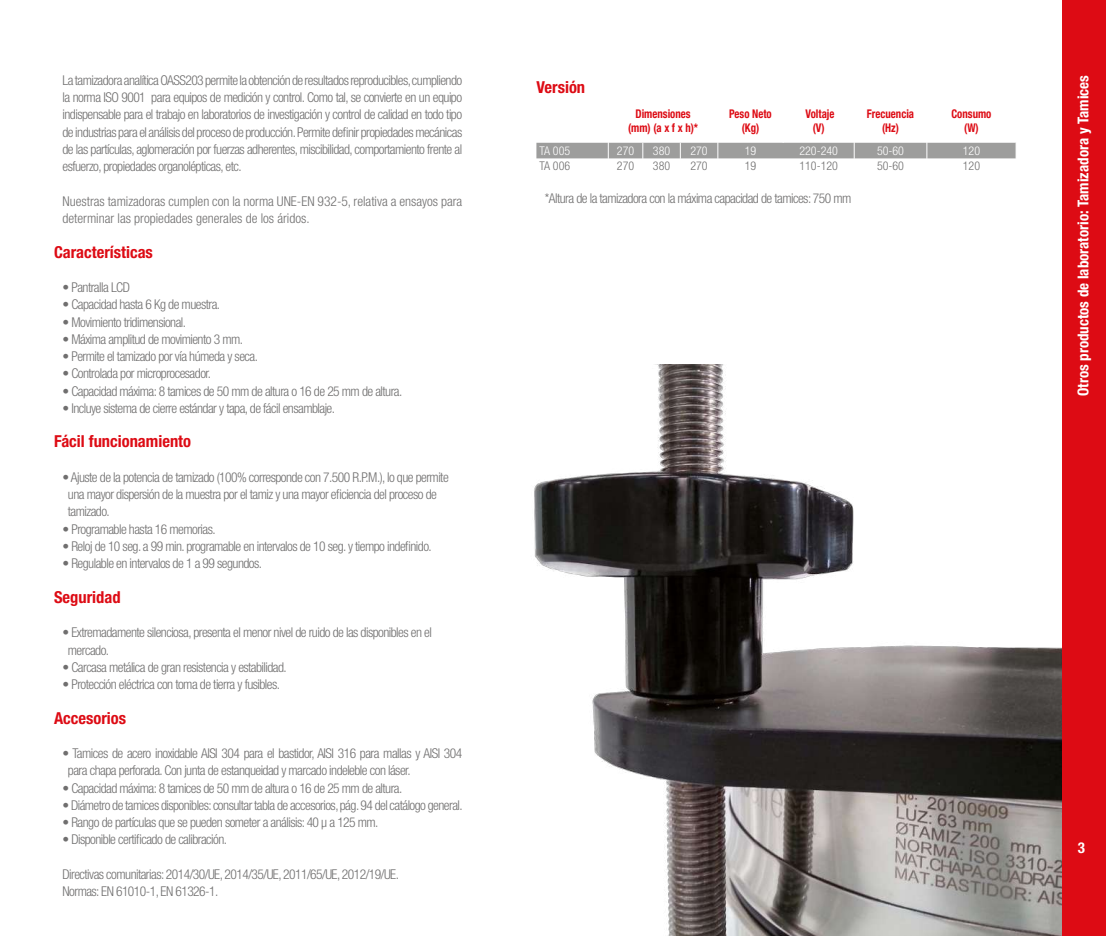
<style>
.page{position:relative;width:1106px;height:936px;background:#fff}
.page>*{position:absolute;margin:0;border:0;box-sizing:border-box;transform-origin:0 0}
.t1{font:700 condensed 16.5px "Helvetica Neue LT Std";color:#dd0b14}
.t2{font:700 condensed 15px "Helvetica Neue LT Std";color:#fff}
.t3{font:300 condensed 13.5px/17.2px "Helvetica Neue LT Std";letter-spacing:-.04em;color:#706f6f}
.t4{font:300 condensed 13.5px/17.2px "Helvetica Neue LT Std";color:#706f6f}
.t5{font:700 condensed 12px/14.4px "Helvetica Neue LT Std";color:#dd0b14;text-align:center;scale:.9 1}
.t6{font:300 condensed 12px "Helvetica Neue LT Std";color:#fff}
.t7{font:300 condensed 12px "Helvetica Neue LT Std";color:#706f6f}
</style>
<div class="page">
<div style="left:1062px;top:0;width:44px;height:935px;background:#dd0b14"></div>
<svg style="left:536px;top:143px;width:480px;height:16px;background:#a1a1a0"></svg>
<img style="left:534px;top:364px;width:527px;height:571px">
<p class="t3" style="left:63px;top:71px;width:401px;text-align:justify">La tamizadora analítica OASS203 permite la obtención de resultados reproducibles, cumpliendo la norma ISO 9001 para equipos de medición y control. Como tal, se convierte en un equipo indispensable para el trabajo en laboratorios de investigación y control de calidad en todo tipo de industrias para el análisis del proceso de producción. Permite definir propiedades mecánicas de las partículas, aglomeración por fuerzas adherentes, miscibilidad, comportamiento frente al esfuerzo, propiedades organolépticas, etc.</p>
<p class="t4" style="left:63px;top:192px;width:401px">Nuestras tamizadoras cumplen con la norma UNE-EN 932-5, relativa a ensayos para determinar las propiedades generales de los áridos.</p>
<p class="t1" style="left:54px;top:242px;width:100px">Características</p>
<p class="t3" style="left:63px;top:278px;width:69px">• Pantralla LCD</p>
<p class="t3" style="left:63px;top:296px;width:159px">• Capacidad hasta 6 Kg de muestra.</p>
<p class="t3" style="left:63px;top:313px;width:125px">• Movimiento tridimensional.</p>
<p class="t3" style="left:63px;top:330px;width:182px">• Máxima amplitud de movimiento 3 mm.</p>
<p class="t3" style="left:63px;top:347px;width:197px">• Permite el tamizado por vía húmeda y seca.</p>
<p class="t3" style="left:63px;top:365px;width:150px">• Controlada por microprocesador.</p>
<p class="t3" style="left:63px;top:382px;width:341px">• Capacidad máxima: 8 tamices de 50 mm de altura o 16 de 25 mm de altura.</p>
<p class="t3" style="left:63px;top:399px;width:274px">• Incluye sistema de cierre estándar y tapa, de fácil ensamblaje.</p>
<p class="t1" style="left:54px;top:431px;width:139px">Fácil funcionamiento</p>
<p class="t3" style="left:68px;top:468px;width:382px;text-indent:-5px">• Ajuste de la potencia de tamizado (100% corresponde con 7.500 R.P.M.), lo que permite una mayor dispersión de la muestra por el tamiz y una mayor eficiencia del proceso de tamizado.</p>
<p class="t3" style="left:63px;top:520px;width:155px">• Programable hasta 16 memorias.</p>
<p class="t3" style="left:63px;top:537px;width:371px">• Reloj de 10 seg. a 99 min. programable en intervalos de 10 seg. y tiempo indefinido.</p>
<p class="t3" style="left:63px;top:554px;width:201px">• Regulable en intervalos de 1 a 99 segundos.</p>
<p class="t1" style="left:54px;top:587px;width:68px">Seguridad</p>
<p class="t3" style="left:68px;top:623px;width:365px;text-indent:-5px">• Extremadamente silenciosa, presenta el menor nivel de ruido de las disponibles en el mercado.</p>
<p class="t3" style="left:63px;top:658px;width:226px">• Carcasa metálica de gran resistencia y estabilidad.</p>
<p class="t3" style="left:63px;top:675px;width:219px">• Protección eléctrica con toma de tierra y fusibles.</p>
<p class="t1" style="left:54px;top:707px;width:74px">Accesorios</p>
<p class="t3" style="left:68px;top:744px;width:396px;text-indent:-5px">• Tamices de acero inoxidable AISI 304 para el bastidor, AISI 316 para mallas y AISI 304 para chapa perforada. Con junta de estanqueidad y marcado indeleble con láser.</p>
<p class="t3" style="left:63px;top:779px;width:341px">• Capacidad máxima: 8 tamices de 50 mm de altura o 16 de 25 mm de altura.</p>
<p class="t3" style="left:63px;top:796px;width:402px">• Diámetro de tamices disponibles: consultar tabla de accesorios, pág. 94 del catálogo general.</p>
<p class="t3" style="left:63px;top:813px;width:317px">• Rango de partículas que se pueden someter a análisis: 40 µ a 125 mm.</p>
<p class="t3" style="left:63px;top:830px;width:166px">• Disponible certificado de calibración.</p>
<p class="t3" style="left:63px;top:865px;width:338px">Directivas comunitarias: 2014/30/UE, 2014/35/UE, 2011/65/UE, 2012/19/UE.<br>Normas: EN 61010-1, EN 61326-1.</p>
<p class="t1" style="left:536px;top:77px;width:50px">Versión</p>
<p class="t5" style="left:628px;top:106px;width:79px">Dimensiones (mm) (a x f x h)*</p>
<p class="t5" style="left:729px;top:106px;width:49px">Peso Neto (Kg)</p>
<p class="t5" style="left:805px;top:106px;width:34px">Voltaje (V)</p>
<p class="t5" style="left:867px;top:106px;width:54px">Frecuencia (Hz)</p>
<p class="t5" style="left:951px;top:106px;width:46px">Consumo (W)</p>
<p class="t6" style="left:539px;top:143px;width:32px">TA 005</p>
<p class="t6" style="left:617px;top:143px;width:19px">270</p>
<p class="t6" style="left:653px;top:143px;width:19px">380</p>
<p class="t6" style="left:690px;top:143px;width:19px">270</p>
<p class="t6" style="left:744px;top:143px;width:13px">19</p>
<p class="t6" style="left:799px;top:143px;width:40px">220-240</p>
<p class="t6" style="left:877px;top:143px;width:29px">50-60</p>
<p class="t6" style="left:962px;top:143px;width:19px">120</p>
<p class="t7" style="left:539px;top:159px;width:32px">TA 006</p>
<p class="t7" style="left:617px;top:159px;width:19px">270</p>
<p class="t7" style="left:653px;top:159px;width:19px">380</p>
<p class="t7" style="left:690px;top:159px;width:19px">270</p>
<p class="t7" style="left:744px;top:159px;width:13px">19</p>
<p class="t7" style="left:799px;top:159px;width:40px">110-120</p>
<p class="t7" style="left:877px;top:159px;width:29px">50-60</p>
<p class="t7" style="left:962px;top:159px;width:19px">120</p>
<p class="t3" style="left:545px;top:189px;width:308px">*Altura de la tamizadora con la máxima capacidad de tamices: 750 mm</p>
<p class="t2" style="left:1074px;top:396px;width:322px;rotate:-90deg">Otros productos de laboratorio: Tamizadora y Tamices</p>
<p class="t2" style="left:1077px;top:838px;width:9px">3</p>
</div>
